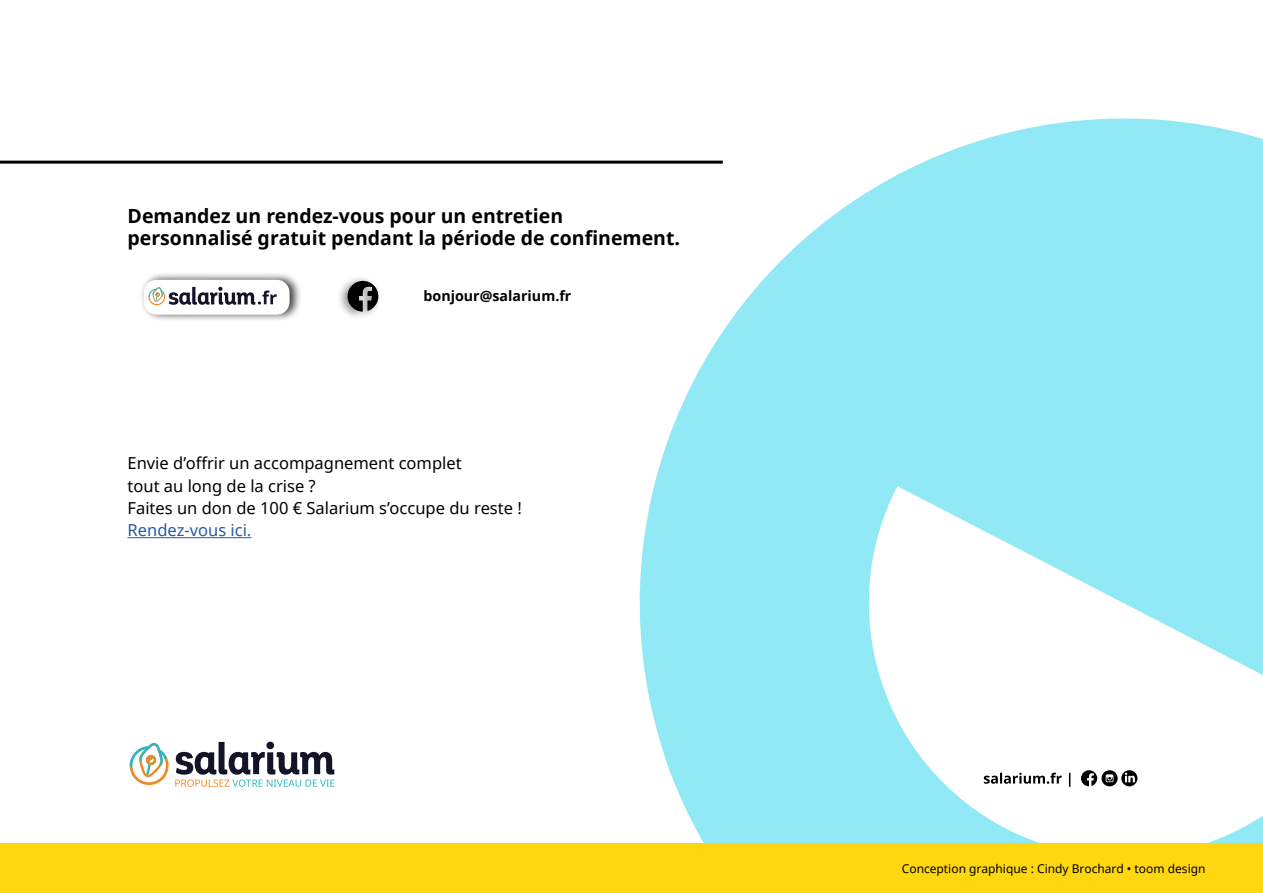
<style>
.page{position:relative;width:1263px;height:893px;background:#fff}
.page>*{position:absolute;margin:0;border:0;box-sizing:border-box;transform-origin:0 0}
.t1{font:700 19.5px/22.4px "Noto Sans";color:#000}
.t2{font:16.5px/22.4px "Noto Sans";color:#000}
.t3{font:16.5px "Noto Sans";color:#275b9b}
.t4{font:700 14.25px "Noto Sans";color:#000}
.t5{font:12px "Noto Sans";color:#000}
</style>
<div class="page">
<div style="left:140px;top:271px;width:162px;height:52px;background:#000;opacity:.75"></div>
<div style="left:144px;top:280px;width:146px;height:35px;background:#fff;border-radius:13px"></div>
<svg style="left:624px;top:118px;width:639px;height:725px;fill:#92e9f6"></svg>
<hr style="left:0;top:161px;width:723px;height:3px;background:#000">
<svg style="left:984px;top:773px;width:86px;height:14px"></svg>
<svg style="left:1081px;top:770px;width:56px;height:16px"></svg>
<div style="left:0;top:843px;width:1263px;height:50px;background:#ffd711"></div>
<svg style="left:148px;top:287px;width:129px;height:18px"></svg>
<div style="left:336px;top:274px;width:46px;height:47px;background:#000;opacity:.43"></div>
<svg style="left:347px;top:281px;width:31px;height:31px"></svg>
<svg style="left:130px;top:743px;width:39px;height:42px"></svg>
<svg style="left:175px;top:742px;width:159px;height:45px"></svg>
<hr style="left:128px;top:537px;width:123px;height:1px;background:#275b9b">
<p class="t1" style="left:128px;top:204px;width:554px">Demandez un rendez-vous pour un entretien personnalisé gratuit pendant la période de confinement.</p>
<p class="t4" style="left:423px;top:286px;width:149px">bonjour@salarium.fr</p>
<p class="t2" style="left:128px;top:452px;width:396px">Envie d’offrir un accompagnement complet<br>tout au long de la crise ?<br>Faites un don de 100 € Salarium s’occupe du reste !</p>
<p class="t3" style="left:128px;top:519px;width:125px">Rendez-vous ici.</p>
<p class="t5" style="left:902px;top:860px;width:305px">Conception graphique : Cindy Brochard • toom design</p>
</div>
